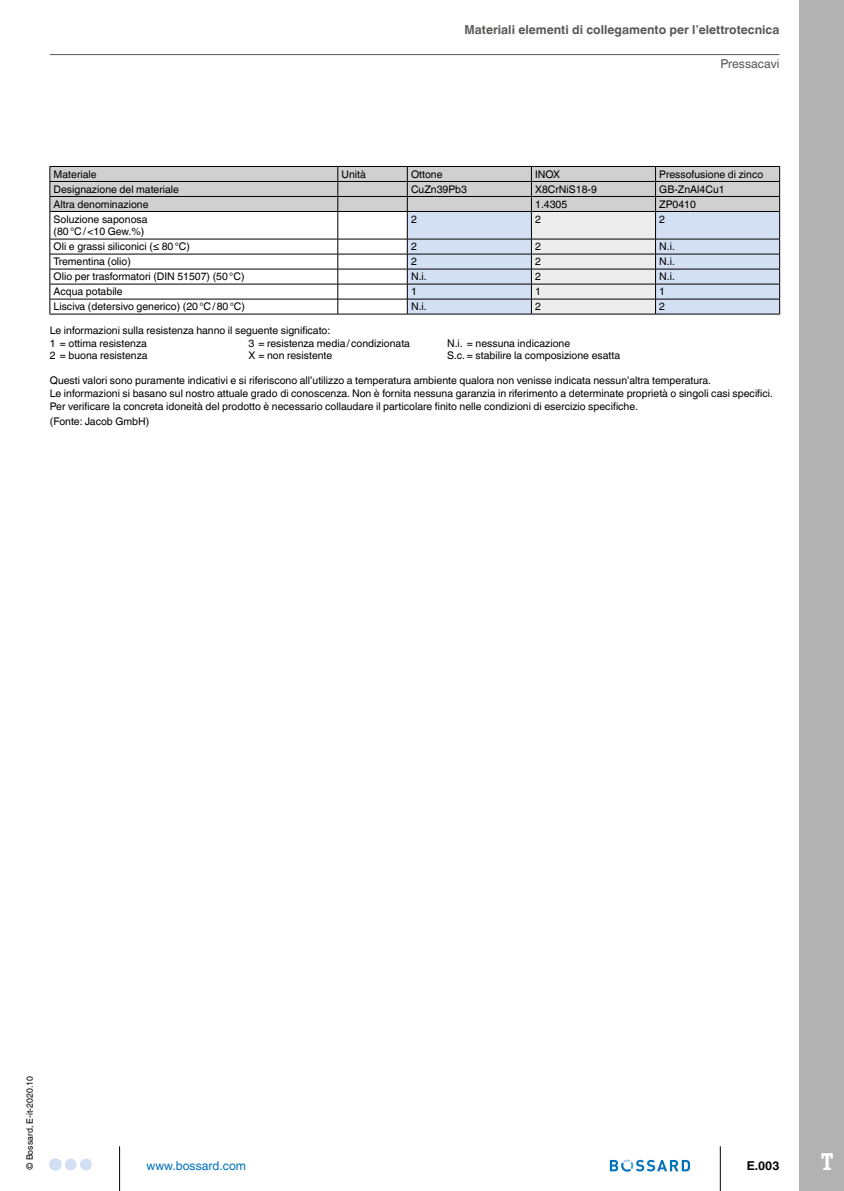
<style>
.page{position:relative;width:844px;height:1191px;background:#fff}
.page>*{position:absolute;margin:0;border:0;box-sizing:border-box;transform-origin:0 0}
.t1{font:700 24.5px "Officina Ser ITC Std";color:#fff}
._01_Kapiteltitel_rec{font:700 12.25px "Helvetica World";color:#575756}
.t2{font:12.25px "Helvetica World";color:#0072bb}
._02_Kapiteluntertite{font:12.25px "Helvetica World";color:#575756}
.t3{font:700 12.25px "Helvetica World";color:#000}
.TD_Fußnoten{font:10.5px/12.6px "Helvetica World";color:#000}
.TD_Text_in_Tabelle{font:10.5px/12.6px "Helvetica World";color:#000}
.t4{font:8.75px "Helvetica World";color:#000}
</style>
<div class="page">
<div style="left:799px;top:0;width:44px;height:1191px;background:#b3b2b2"></div>
<hr style="left:719px;top:1146px;width:1px;height:45px;background:#000">
<hr style="left:119px;top:1146px;width:1px;height:45px;background:#000">
<svg style="left:609px;top:1159px;width:81px;height:12px"></svg>
<div style="left:80px;top:1158px;width:12px;height:12px;background:#d3e0f4;border-radius:50%"></div>
<div style="left:65px;top:1158px;width:11px;height:12px;background:#d3e0f4;border-radius:50%"></div>
<div style="left:50px;top:1158px;width:11px;height:12px;background:#d3e0f4;border-radius:50%"></div>
<hr style="left:50px;top:54px;width:729px;height:1px;background:#575756">
<hr style="left:338px;top:314px;width:69px;height:1px;background:#000">
<hr style="left:407px;top:314px;width:124px;height:1px;background:#000">
<hr style="left:531px;top:314px;width:124px;height:1px;background:#000">
<hr style="left:655px;top:314px;width:124px;height:1px;background:#000">
<hr style="left:50px;top:314px;width:288px;height:1px;background:#000">
<svg style="left:50px;top:166px;width:730px;height:148px"></svg>
<p class="_01_Kapiteltitel_rec" style="left:464px;top:22px;width:316px">Materiali elementi di collegamento per l’elettrotecnica</p>
<p class="_02_Kapiteluntertite" style="left:720px;top:57px;width:61px">Pressacavi</p>
<p class="TD_Text_in_Tabelle" style="left:54px;top:168px;width:45px">Materiale</p>
<p class="TD_Text_in_Tabelle" style="left:341px;top:168px;width:26px">Unità</p>
<p class="TD_Text_in_Tabelle" style="left:411px;top:168px;width:33px">Ottone</p>
<p class="TD_Text_in_Tabelle" style="left:535px;top:168px;width:26px">INOX</p>
<p class="TD_Text_in_Tabelle" style="left:659px;top:168px;width:105px">Pressofusione di zinco</p>
<p class="TD_Text_in_Tabelle" style="left:54px;top:183px;width:127px">Designazione del materiale</p>
<p class="TD_Text_in_Tabelle" style="left:411px;top:183px;width:57px">CuZn39Pb3</p>
<p class="TD_Text_in_Tabelle" style="left:535px;top:183px;width:63px">X8CrNiS18-9</p>
<p class="TD_Text_in_Tabelle" style="left:659px;top:183px;width:67px">GB-ZnAl4Cu1</p>
<p class="TD_Text_in_Tabelle" style="left:54px;top:198px;width:96px">Altra denominazione</p>
<p class="TD_Text_in_Tabelle" style="left:535px;top:198px;width:34px">1.4305</p>
<p class="TD_Text_in_Tabelle" style="left:659px;top:198px;width:38px">ZP0410</p>
<p class="TD_Text_in_Tabelle" style="left:54px;top:213px;width:95px">Soluzione saponosa (80°C/&lt;10 Gew.%)</p>
<p class="TD_Text_in_Tabelle" style="left:411px;top:213px;width:7px">2</p>
<p class="TD_Text_in_Tabelle" style="left:535px;top:213px;width:7px">2</p>
<p class="TD_Text_in_Tabelle" style="left:659px;top:213px;width:7px">2</p>
<p class="TD_Text_in_Tabelle" style="left:54px;top:240px;width:138px">Oli e grassi siliconici (≤ 80°C)</p>
<p class="TD_Text_in_Tabelle" style="left:411px;top:240px;width:7px">2</p>
<p class="TD_Text_in_Tabelle" style="left:535px;top:240px;width:7px">2</p>
<p class="TD_Text_in_Tabelle" style="left:659px;top:240px;width:17px">N.i.</p>
<p class="TD_Text_in_Tabelle" style="left:54px;top:255px;width:79px">Trementina (olio)</p>
<p class="TD_Text_in_Tabelle" style="left:411px;top:255px;width:7px">2</p>
<p class="TD_Text_in_Tabelle" style="left:535px;top:255px;width:7px">2</p>
<p class="TD_Text_in_Tabelle" style="left:659px;top:255px;width:17px">N.i.</p>
<p class="TD_Text_in_Tabelle" style="left:54px;top:270px;width:192px">Olio per trasformatori (DIN 51507) (50°C)</p>
<p class="TD_Text_in_Tabelle" style="left:411px;top:270px;width:17px">N.i.</p>
<p class="TD_Text_in_Tabelle" style="left:535px;top:270px;width:7px">2</p>
<p class="TD_Text_in_Tabelle" style="left:659px;top:270px;width:17px">N.i.</p>
<p class="TD_Text_in_Tabelle" style="left:54px;top:285px;width:71px">Acqua potabile</p>
<p class="TD_Text_in_Tabelle" style="left:411px;top:285px;width:7px">1</p>
<p class="TD_Text_in_Tabelle" style="left:535px;top:285px;width:7px">1</p>
<p class="TD_Text_in_Tabelle" style="left:659px;top:285px;width:7px">1</p>
<p class="TD_Text_in_Tabelle" style="left:54px;top:300px;width:193px">Lisciva (detersivo generico) (20°C/80°C)</p>
<p class="TD_Text_in_Tabelle" style="left:411px;top:300px;width:17px">N.i.</p>
<p class="TD_Text_in_Tabelle" style="left:535px;top:300px;width:7px">2</p>
<p class="TD_Text_in_Tabelle" style="left:659px;top:300px;width:7px">2</p>
<p class="TD_Fußnoten" style="left:50px;top:324px;width:282px">Le informazioni sulla resistenza hanno il seguente significato:</p>
<p class="TD_Fußnoten" style="left:50px;top:337px;width:98px">1 = ottima resistenza</p>
<p class="TD_Fußnoten" style="left:248px;top:337px;width:163px">3 = resistenza media/condizionata</p>
<p class="TD_Fußnoten" style="left:447px;top:337px;width:125px">N.i. = nessuna indicazione</p>
<p class="TD_Fußnoten" style="left:50px;top:349px;width:99px">2 = buona resistenza</p>
<p class="TD_Fußnoten" style="left:248px;top:349px;width:85px">X = non resistente</p>
<p class="TD_Fußnoten" style="left:447px;top:349px;width:174px">S.c. = stabilire la composizione esatta</p>
<p class="TD_Fußnoten" style="left:50px;top:374px;width:724px">Questi valori sono puramente indicativi e si riferiscono all’utilizzo a temperatura ambiente qualora non venisse indicata nessun’altra temperatura.<br>Le informazioni si basano sul nostro attuale grado di conoscenza. Non è fornita nessuna garanzia in riferimento a determinate proprietà o singoli casi specifici.<br>Per verificare la concreta idoneità del prodotto è necessario collaudare il particolare finito nelle condizioni di esercizio specifiche.</p>
<p class="TD_Fußnoten" style="left:50px;top:415px;width:101px">(Fonte: Jacob GmbH)</p>
<p class="t4" style="left:25px;top:1170px;width:95px;rotate:-90deg">© Bossard, E-it-2020.10</p>
<p class="t2" style="left:146px;top:1158px;width:101px">www.bossard.com</p>
<p class="t3" style="left:746px;top:1158px;width:34px">E.003</p>
<h1 class="t1" style="left:821px;top:1146px;width:13px">T</h1>
</div>
